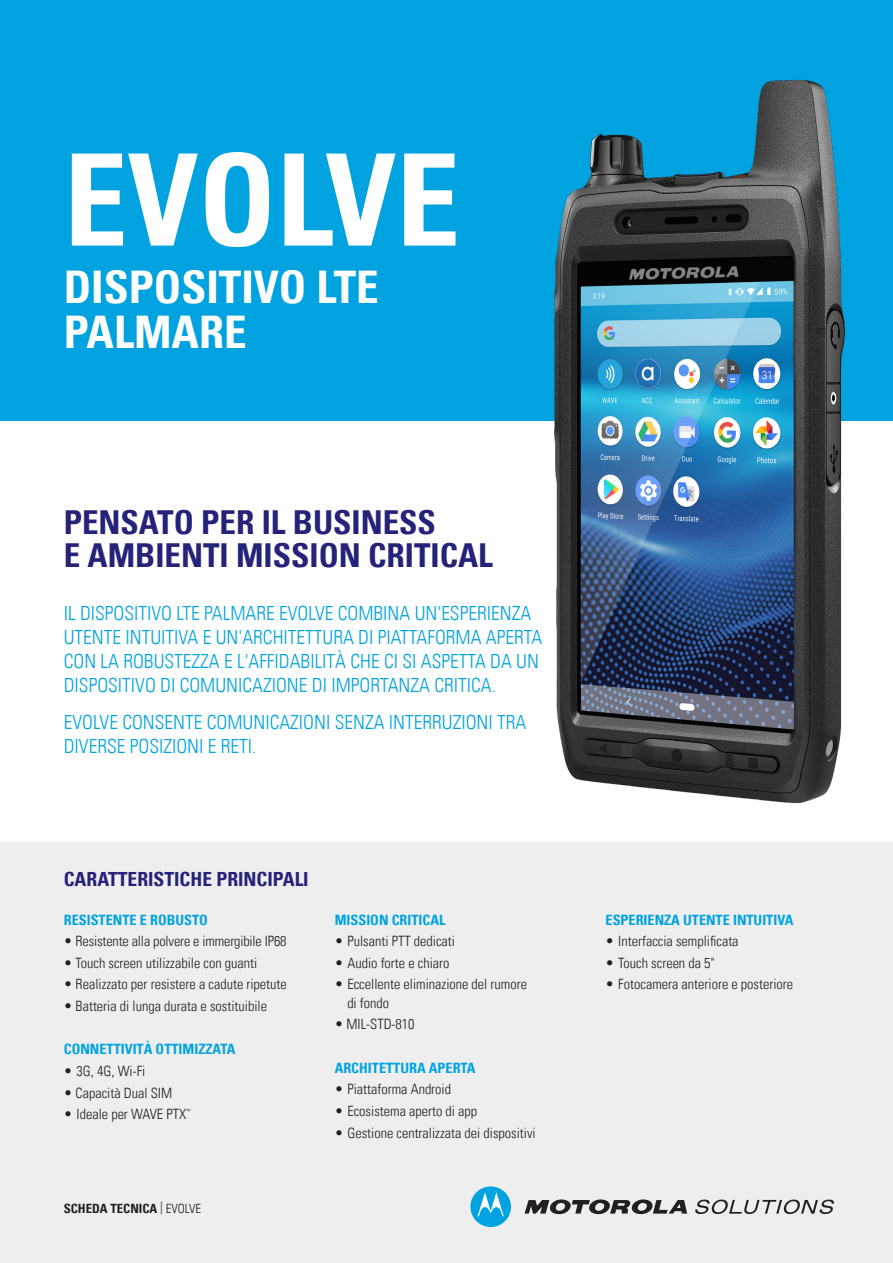
<style>
.page{position:relative;width:893px;height:1263px;background:#fff}
.page>*{position:absolute;margin:0;border:0;box-sizing:border-box;transform-origin:0 0}
.t1{font:700 condensed 127.5px "Univers LT";color:#fff}
.t2{font:700 condensed 45px/45px "Univers LT";color:#fff}
.Body_Text{font:700 condensed 33px/33px "Univers LT";color:#252279}
.Body_Text-2{font:300 condensed 19.5px/24px "Univers LT";color:#00a3e0}
.t3{font:700 condensed 19.5px "Univers LT";color:#252279}
.Body_Text-3{font:300 condensed 14.25px/18.3px "Univers LT";color:#231f20}
.Body_Text-4{font:700 condensed 14.25px "Univers LT";color:#00a3e0}
.t4{font:700 condensed 12.75px "Univers LT";color:#231f20}
.Body_Text-5{font:300 condensed 5.7px "Univers LT";color:#231f20}
.s1{font-weight:300}
</style>
<div class="page">
<div style="left:0;top:842px;width:893px;height:421px;background:#eeeeef"></div>
<div style="left:0;top:0;width:893px;height:421px;background:#00a3e0"></div>
<svg style="left:525px;top:1199px;width:162px;height:16px"></svg>
<svg style="left:470px;top:1186px;width:41px;height:41px"></svg>
<svg style="left:695px;top:1199px;width:139px;height:15px"></svg>
<img style="left:554px;top:79px;width:292px;height:725px">
<p class="t1" style="left:64px;top:122px;width:398px">EVOLVE</p>
<p class="t2" style="left:64px;top:265px;width:316px">DISPOSITIVO LTE<br>PALMARE</p>
<p class="Body_Text" style="left:64px;top:505px;width:431px">PENSATO PER IL BUSINESS<br>E AMBIENTI MISSION CRITICAL</p>
<p class="Body_Text-2" style="left:64px;top:601px;width:480px">IL DISPOSITIVO LTE PALMARE EVOLVE COMBINA UN'ESPERIENZA UTENTE INTUITIVA E UN'ARCHITETTURA DI PIATTAFORMA APERTA CON LA ROBUSTEZZA E L'AFFIDABILITÀ CHE CI SI ASPETTA DA UN DISPOSITIVO DI COMUNICAZIONE DI IMPORTANZA CRITICA.</p>
<p class="Body_Text-2" style="left:64px;top:710px;width:464px">EVOLVE CONSENTE COMUNICAZIONI SENZA INTERRUZIONI TRA<br>DIVERSE POSIZIONI E RETI.</p>
<p class="t3" style="left:64px;top:867px;width:246px">CARATTERISTICHE PRINCIPALI</p>
<p class="Body_Text-4" style="left:64px;top:911px;width:146px">RESISTENTE E ROBUSTO</p>
<p class="Body_Text-3" style="left:64px;top:932px;width:224px">• Resistente alla polvere e immergibile IP68</p>
<p class="Body_Text-3" style="left:64px;top:954px;width:195px">• Touch screen utilizzabile con guanti</p>
<p class="Body_Text-3" style="left:64px;top:975px;width:225px">• Realizzato per resistere a cadute ripetute</p>
<p class="Body_Text-3" style="left:64px;top:997px;width:205px">• Batteria di lunga durata e sostituibile</p>
<p class="Body_Text-4" style="left:64px;top:1040px;width:173px">CONNETTIVITÀ OTTIMIZZATA</p>
<p class="Body_Text-3" style="left:64px;top:1062px;width:83px">• 3G, 4G, Wi-Fi</p>
<p class="Body_Text-3" style="left:64px;top:1083px;width:110px">• Capacità Dual SIM</p>
<p class="Body_Text-3" style="left:64px;top:1105px;width:124px">• Ideale per WAVE PTX</p>
<p class="Body_Text-5" style="left:186px;top:1107px;width:6px">™</p>
<p class="t4" style="left:64px;top:1200px;width:139px">SCHEDA TECNICA <span class="s1">| EVOLVE</span></p>
<p class="Body_Text-4" style="left:335px;top:911px;width:112px">MISSION CRITICAL</p>
<p class="Body_Text-3" style="left:335px;top:932px;width:122px">• Pulsanti PTT dedicati</p>
<p class="Body_Text-3" style="left:335px;top:954px;width:116px">• Audio forte e chiaro</p>
<p class="Body_Text-3" style="left:347px;top:975px;width:181px;text-indent:-13px">• Eccellente eliminazione del rumore di fondo</p>
<p class="Body_Text-3" style="left:335px;top:1015px;width:81px">• MIL-STD-810</p>
<p class="Body_Text-4" style="left:335px;top:1059px;width:142px">ARCHITETTURA APERTA</p>
<p class="Body_Text-3" style="left:335px;top:1080px;width:118px">• Piattaforma Android</p>
<p class="Body_Text-3" style="left:335px;top:1102px;width:144px">• Ecosistema aperto di app</p>
<p class="Body_Text-3" style="left:335px;top:1123px;width:203px">• Gestione centralizzata dei dispositivi</p>
<p class="Body_Text-4" style="left:606px;top:911px;width:189px">ESPERIENZA UTENTE INTUITIVA</p>
<p class="Body_Text-3" style="left:606px;top:932px;width:135px">• Interfaccia semplificata</p>
<p class="Body_Text-3" style="left:606px;top:954px;width:111px">• Touch screen da 5"</p>
<p class="Body_Text-3" style="left:606px;top:975px;width:189px">• Fotocamera anteriore e posteriore</p>
</div>
